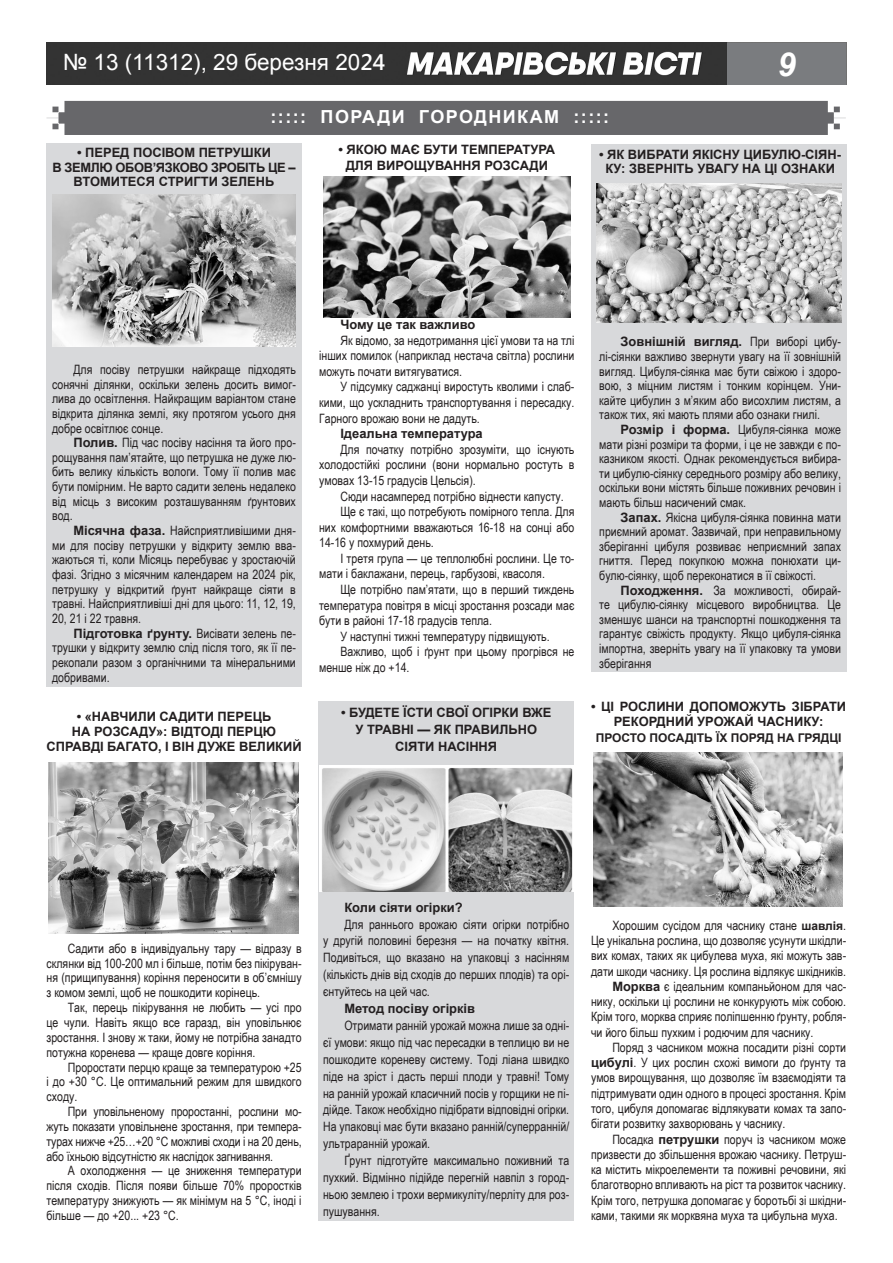
<style>
.page{position:relative;width:893px;height:1263px;background:#fff}
.page>*{position:absolute;margin:0;border:0;box-sizing:border-box;transform-origin:0 0}
.t1{font:italic 700 33px "Arial";color:#fff}
.t2{font:22.5px "Arial";color:#fff}
.заголовок_новий{font:700 18px "Arial";letter-spacing:.08em;color:#fff}
.текст{font:12.9px/14.5px "Arial Narrow";color:#231f20;text-align:justify}
.Стиль_абзаца_3{font:700 12.9px/14.5px "Arial";color:#231f20;text-align:center}
.текст-2{font:700 12.9px "Arial";color:#231f20}
.Стиль_абзаца_3-2{font:700 12.9px "Arial";letter-spacing:-.03em;color:#231f20}
.Стиль_абзаца_3-3{font:700 12px "Arial";color:#231f20}
.s1{font-family:"Segoe UI";font-weight:600}
.s2{font-family:"Arial";font-weight:700}
.s3{font-family:"Arial";font-weight:700;font-size:12px}
</style>
<div class="page">
<img style="left:47px;top:42px;width:799px;height:43px">
<div style="left:727px;top:43px;width:119px;height:42px;background:#7a7c7f"></div>
<div style="left:318px;top:701px;width:256px;height:519px;background:#d8d9db"></div>
<div style="left:46px;top:143px;width:256px;height:543px;background:#d8d9db"></div>
<div style="left:46px;top:101px;width:800px;height:34px;background:#67676a"></div>
<img style="left:52px;top:195px;width:244px;height:152px">
<img style="left:323px;top:177px;width:248px;height:141px">
<img style="left:319px;top:766px;width:255px;height:126px">
<img style="left:49px;top:763px;width:249px;height:171px">
<div style="left:591px;top:144px;width:255px;height:528px;background:#d8d9db"></div>
<img style="left:596px;top:183px;width:246px;height:140px">
<img style="left:593px;top:752px;width:250px;height:155px">
<h2 class="t2" style="left:63px;top:47px;width:324px">№ 13 (11312), 29 березня 20<span class="s1">24</span></h2>
<h1 class="t1" style="left:778px;top:43px;width:20px">9</h1>
<p class="заголовок_новий" style="left:271px;top:105px;width:340px">::::: ПОРАДИ ГОРОДНИКАМ :::::</p>
<p class="Стиль_абзаца_3" style="left:77px;top:146px;width:195px">• ПЕРЕД ПОСІВОМ ПЕТРУШКИ</p>
<p class="Стиль_абзаца_3-2" style="left:52px;top:159px;width:245px">В ЗЕМЛЮ ОБОВ’ЯЗКОВО ЗРОБІТЬ ЦЕ –</p>
<p class="Стиль_абзаца_3" style="left:74px;top:175px;width:202px">ВТОМИТЕСЯ СТРИГТИ ЗЕЛЕНЬ</p>
<p class="Стиль_абзаца_3" style="left:338px;top:142px;width:218px">• ЯКОЮ МАЄ БУТИ ТЕМПЕРАТУРА</p>
<p class="Стиль_абзаца_3" style="left:346px;top:158px;width:204px">ДЛЯ ВИРОЩУВАННЯ РОЗСАДИ</p>
<p class="Стиль_абзаца_3" style="left:599px;top:147px;width:243px">• ЯК ВИБРАТИ ЯКІСНУ ЦИБУЛЮ-СІЯН-<br>КУ: ЗВЕРНІТЬ УВАГУ НА ЦІ ОЗНАКИ</p>
<p class="текст" style="left:52px;top:361px;width:245px;text-indent:21px">Для посіву петрушки найкраще підходять сонячні ділянки, оскільки зелень досить вимог&shy;лива до освітлення. Найкращим варіантом стане відкрита ділянка землі, яку протягом усього дня добре освітлює сонце.</p>
<p class="текст" style="left:52px;top:435px;width:245px;text-indent:21px"><span class="s2">Полив.</span> Під час посіву насіння та його про&shy;рощування пам’ятайте, що петрушка не дуже лю&shy;бить велику кількість вологи. Тому її полив має бути помірним. Не варто садити зелень недалеко від місць з високим розташуванням ґрунтових вод.</p>
<p class="текст" style="left:52px;top:523px;width:245px;text-indent:21px"><span class="s2">Місячна фаза.</span> Найсприятливішими дня&shy;ми для посіву петрушки у відкриту землю вва&shy;жаються ті, коли Місяць перебуває у зростаючій фазі. Згідно з місячним календарем на 2024 рік, петрушку у відкритий ґрунт найкраще сіяти в травні. Найсприятливіші дні для цього: 11, 12, 19, 20, 21 і 22 травня.</p>
<p class="текст" style="left:52px;top:625px;width:245px;text-indent:21px"><span class="s2">Підготовка ґрунту.</span> Висівати зелень пе&shy;трушки у відкриту землю слід після того, як її пе&shy;рекопали разом з органічними та мінеральними добривами.</p>
<p class="Стиль_абзаца_3" style="left:77px;top:710px;width:196px">• «НАВЧИЛИ САДИТИ ПЕРЕЦЬ</p>
<p class="Стиль_абзаца_3" style="left:72px;top:724px;width:206px">НА РОЗСАДУ»: ВІДТОДІ ПЕРЦЮ</p>
<p class="Стиль_абзаца_3" style="left:47px;top:739px;width:257px">СПРАВДІ БАГАТО, І ВІН ДУЖЕ ВЕЛИКИЙ</p>
<p class="текст-2" style="left:340px;top:316px;width:136px">Чому це так важливо</p>
<p class="текст" style="left:319px;top:332px;width:257px;line-height:15.6px;text-indent:21px">Як відомо, за недотримання цієї умови та на тлі інших помилок (наприклад нестача світла) рослини можуть почати витягуватися.</p>
<p class="текст" style="left:319px;top:379px;width:257px;line-height:15.6px;text-indent:21px">У підсумку саджанці виростуть кволими і слаб&shy;кими, що ускладнить транспортування і пересадку.<br>Гарного врожаю вони не дадуть.</p>
<p class="текст-2" style="left:340px;top:425px;width:144px">Ідеальна температура</p>
<p class="текст" style="left:319px;top:441px;width:257px;line-height:15.6px;text-indent:21px">Для початку потрібно зрозуміти, що існують холодостійкі рослини (вони нормально ростуть в умовах 13-15 градусів Цельсія).</p>
<p class="текст" style="left:340px;top:488px;width:225px">Сюди насамперед потрібно віднести капусту.</p>
<p class="текст" style="left:319px;top:503px;width:257px;line-height:15.6px;text-indent:21px">Ще є такі, що потребують помірного тепла. Для них комфортними вважаються 16-18 на сонці або 14-16 у похмурий день.</p>
<p class="текст" style="left:319px;top:550px;width:257px;line-height:15.6px;text-indent:21px">І третя група — це теплолюбні рослини. Це то&shy;мати і баклажани, перець, гарбузові, квасоля.</p>
<p class="текст" style="left:319px;top:581px;width:257px;line-height:15.6px;text-indent:21px">Ще потрібно пам’ятати, що в перший тиждень температура повітря в місці зростання розсади має бути в районі 17-18 градусів тепла.</p>
<p class="текст" style="left:340px;top:628px;width:211px">У наступні тижні температуру підвищують.</p>
<p class="текст" style="left:319px;top:643px;width:257px;line-height:15.6px;text-indent:21px">Важливо, щоб і ґрунт при цьому прогрівся не менше ніж до +14.</p>
<p class="Стиль_абзаца_3" style="left:341px;top:705px;width:212px">• БУДЕТЕ ЇСТИ СВОЇ ОГІРКИ ВЖЕ</p>
<p class="Стиль_абзаца_3" style="left:355px;top:722px;width:183px">У ТРАВНІ — ЯК ПРАВИЛЬНО</p>
<p class="Стиль_абзаца_3" style="left:395px;top:739px;width:104px">СІЯТИ НАСІННЯ</p>
<p class="текст" style="left:599px;top:334px;width:243px;text-indent:21px"><span class="s2">Зовнішній вигляд.</span> При виборі цибу&shy;лі-сіянки важливо звернути увагу на її зовнішній вигляд. Цибуля-сіянка має бути свіжою і здоро&shy;вою, з міцним листям і тонким корінцем. Уни&shy;кайте цибулин з м’яким або висохлим листям, а також тих, які мають плями або ознаки гнилі.</p>
<p class="текст" style="left:599px;top:422px;width:243px;text-indent:21px"><span class="s2">Розмір і форма.</span> Цибуля-сіянка може мати різні розміри та форми, і це не завжди є по&shy;казником якості. Однак рекомендується вибира&shy;ти цибулю-сіянку середнього розміру або велику, оскільки вони містять більше поживних речовин і мають більш насичений смак.</p>
<p class="текст" style="left:599px;top:509px;width:243px;text-indent:21px"><span class="s2">Запах.</span> Якісна цибуля-сіянка повинна мати приємний аромат. Зазвичай, при неправильному зберіганні цибуля розвиває неприємний запах гниття. Перед покупкою можна понюхати ци&shy;булю-сіянку, щоб переконатися в її свіжості.</p>
<p class="текст" style="left:599px;top:582px;width:243px;text-indent:21px"><span class="s2">Походження.</span> За можливості, обирай&shy;те цибулю-сіянку місцевого виробництва. Це зменшує шанси на транспортні пошкодження та гарантує свіжість продукту. Якщо цибуля-сіянка імпортна, зверніть увагу на її упаковку та умови зберігання</p>
<p class="Стиль_абзаца_3" style="left:591px;top:699px;width:257px;line-height:15.3px">• ЦІ РОСЛИНИ ДОПОМОЖУТЬ ЗІБРАТИ<br>РЕКОРДНИЙ УРОЖАЙ ЧАСНИКУ:</p>
<p class="Стиль_абзаца_3-3" style="left:596px;top:729px;width:247px">ПРОСТО ПОСАДІТЬ ЇХ ПОРЯД НА ГРЯДЦІ</p>
<p class="текст" style="left:47px;top:940px;width:257px;text-indent:21px">Садити або в індивідуальну тару — відразу в склянки від 100-200 мл і більше, потім без пікіруван&shy;ня (прищипування) коріння переносити в об’ємнішу з комом землі, щоб не пошкодити корінець.</p>
<p class="текст" style="left:47px;top:1000px;width:257px;text-indent:21px">Так, перець пікірування не любить — усі про це чули. Навіть якщо все гаразд, він уповільнює зростання. І знову ж таки, йому не потрібна занадто потужна коренева — краще довге коріння.</p>
<p class="текст" style="left:47px;top:1059px;width:257px;text-indent:21px">Проростати перцю краще за температурою +25 і до +30 °C. Це оптимальний режим для швидкого сходу.</p>
<p class="текст" style="left:47px;top:1103px;width:257px;text-indent:21px">При уповільненому проростанні, рослини мо&shy;жуть показати уповільнене зростання, при темпера&shy;турах нижче +25…+20 °C можливі сходи і на 20 день, або їхньою відсутністю як наслідок загнивання.</p>
<p class="текст" style="left:47px;top:1163px;width:257px;text-indent:21px">А охолодження — це зниження температури після сходів. Після появи більше 70% проростків температуру знижують — як мінімум на 5 °C, іноді і більше — до +20... +23 °C.</p>
<p class="текст-2" style="left:344px;top:898px;width:120px">Коли сіяти огірки?</p>
<p class="текст" style="left:323px;top:915px;width:248px;line-height:17px;text-indent:21px">Для раннього врожаю сіяти огірки потрібно у другій половині березня — на початку квітня.<br>Подивіться, що вказано на упаковці з насінням (кількість днів від сходів до перших плодів) та орі&shy;єнтуйтесь на цей час.</p>
<p class="текст-2" style="left:344px;top:1000px;width:132px">Метод посіву огірків</p>
<p class="текст" style="left:323px;top:1016px;width:248px;line-height:17px;text-indent:21px">Отримати ранній урожай можна лише за одні&shy;єї умови: якщо під час пересадки в теплицю ви не пошкодите кореневу систему. Тоді ліана швидко піде на зріст і дасть перші плоди у травні! Тому на ранній урожай класичний посів у горщики не пі&shy;дійде. Також необхідно підібрати відповідні огірки.<br>На упаковці має бути вказано ранній/суперранній/ ультраранній урожай.</p>
<p class="текст" style="left:323px;top:1152px;width:248px;line-height:17px;text-indent:21px">Ґрунт підготуйте максимально поживний та пухкий. Відмінно підійде перегній навпіл з город&shy;ньою землею і трохи вермикуліту/перліту для роз&shy;пушування.</p>
<p class="текст" style="left:591px;top:917px;width:257px;line-height:15.3px;text-indent:21px">Хорошим сусідом для часнику стане <span class="s3">шавлія</span>.<br>Це унікальна рослина, що дозволяє усунути шкідли&shy;вих комах, таких як цибулева муха, які можуть зав&shy;дати шкоди часнику. Ця рослина відлякує шкідників.</p>
<p class="текст" style="left:591px;top:978px;width:257px;line-height:15.3px;text-indent:21px"><span class="s2">Морква</span> є ідеальним компаньйоном для час&shy;нику, оскільки ці рослини не конкурують між собою.<br>Крім того, морква сприяє поліпшенню ґрунту, робля&shy;чи його більш пухким і родючим для часнику.</p>
<p class="текст" style="left:591px;top:1039px;width:257px;line-height:15.3px;text-indent:21px">Поряд з часником можна посадити різні сорти <span class="s2">цибулі</span>. У цих рослин схожі вимоги до ґрунту та умов вирощування, що дозволяє їм взаємодіяти та підтримувати один одного в процесі зростання. Крім того, цибуля допомагає відлякувати комах та запо&shy;бігати розвитку захворювань у часнику.</p>
<p class="текст" style="left:591px;top:1131px;width:257px;line-height:15.3px;text-indent:21px">Посадка <span class="s2">петрушки</span> поруч із часником може призвести до збільшення врожаю часнику. Петруш&shy;ка містить мікроелементи та поживні речовини, які благотворно впливають на ріст та розвиток часнику.<br>Крім того, петрушка допомагає у боротьбі зі шкідни&shy;ками, такими як морквяна муха та цибульна муха.</p>
</div>
